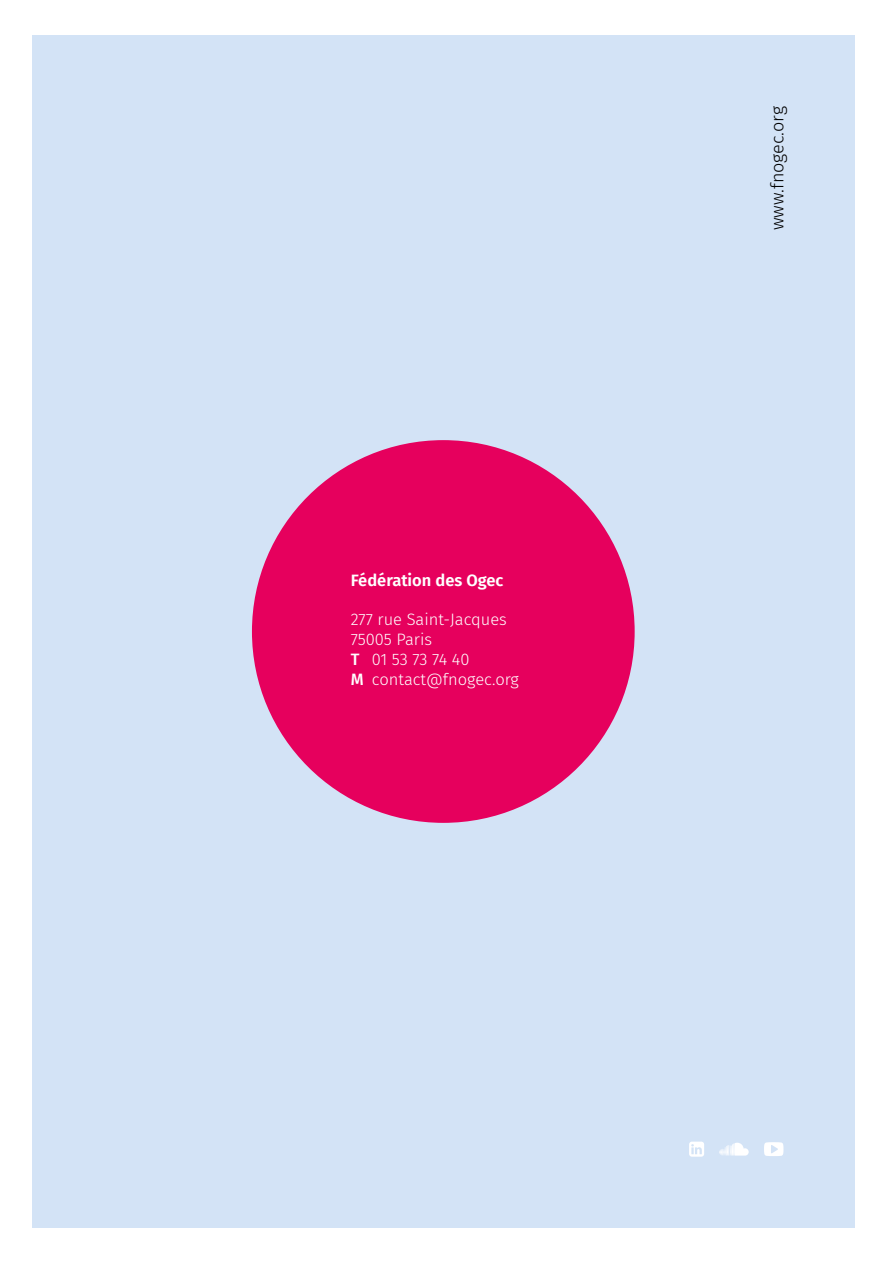
<style>
.page{position:relative;width:893px;height:1263px;background:#fff}
.page>*{position:absolute;margin:0;border:0;box-sizing:border-box;transform-origin:0 0}
.t1{font:300 18px "Fira Sans";color:#000}
.t2{font:300 16.5px/19.8px "Fira Sans";color:#fff}
.t3{font:600 16.5px "Fira Sans";color:#fff}
.s1{font-weight:500}
</style>
<div class="page">
<div style="left:32px;top:35px;width:823px;height:1193px;background:#d3e3f6"></div>
<div style="left:252px;top:440px;width:383px;height:383px;background:#e6005d;border-radius:50%"></div>
<svg style="left:689px;top:1141px;width:15px;height:16px"></svg>
<svg style="left:719px;top:1143px;width:30px;height:12px"></svg>
<svg style="left:764px;top:1142px;width:19px;height:14px"></svg>
<p class="t3" style="left:351px;top:566px;width:154px">Fédération des Ogec</p>
<p class="t2" style="left:351px;top:609px;width:170px">277 rue Saint-Jacques<br>75005 Paris<br><span class="s1">T</span> 01 53 73 74 40<br><span class="s1">M</span> contact@fnogec.org</p>
<p class="t1" style="left:764px;top:230px;width:125px;rotate:-90deg">www.fnogec.org</p>
</div>
